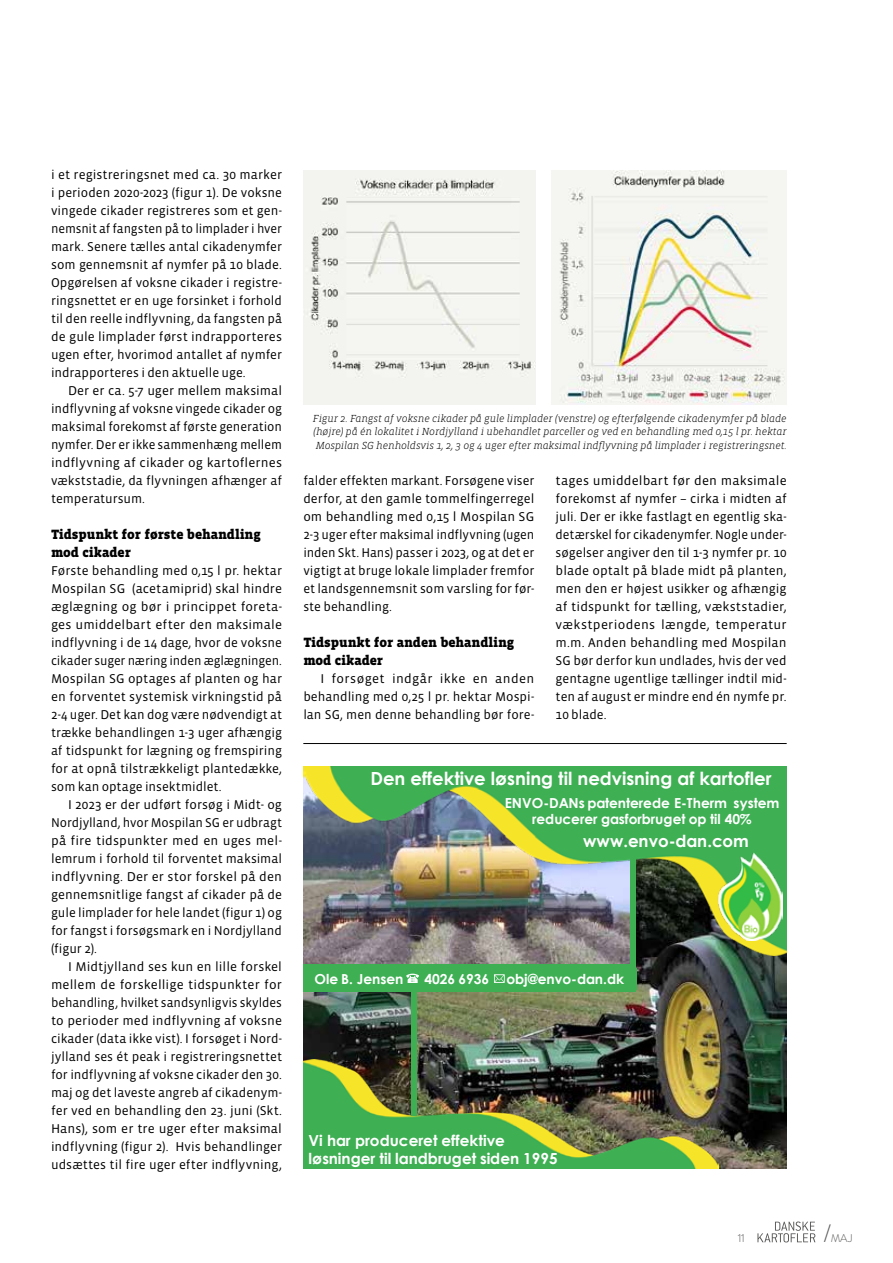
<style>
.page{position:relative;width:893px;height:1263px;background:#fff}
.page>*{position:absolute;margin:0;border:0;box-sizing:border-box;transform-origin:0 0}
.t1{font:300 25.2px "Brandon Grotesque";color:#575756}
.t2{font:700 18.15px "Century Gothic";color:#fff}
.t3{font:700 16.65px "Century Gothic";letter-spacing:-.01em;color:#fff}
.t4{font:700 15.3px "Century Gothic";color:#fff}
.t5{font:700 15.15px "Century Gothic";color:#fff}
.t6{font:700 13.8px/16.4px "Century Gothic";letter-spacing:-.005em;color:#fff;text-align:center}
.t7{font:900 13.8px/18px "Vista Slab OTCE";color:#000}
.t8{font:13.05px/18px "Vista Sans OTCE";color:#000;text-align:justify}
.t9{font:300 11.55px "Brandon Grotesque";color:#575756}
.t10{font:300 11.25px "Brandon Grotesque";color:#575756}
.t11{font:italic 300 10.5px/13.5px "Vista Slab OTCE";letter-spacing:-.01em;color:#000;text-align:justify}
</style>
<div class="page">
<hr style="left:303px;top:743px;width:484px;height:1px;background:#000">
<img style="left:303px;top:170px;width:232px;height:234px">
<img style="left:551px;top:170px;width:236px;height:235px">
<svg style="left:757px;top:1221px;width:58px;height:21px"></svg>
<img style="left:303px;top:992px;width:109px;height:67px">
<img style="left:417px;top:955px;width:369px;height:214px">
<img style="left:303px;top:955px;width:327px;height:10px">
<img style="left:303px;top:1059px;width:415px;height:110px">
<img style="left:303px;top:767px;width:483px;height:188px">
<div style="left:303px;top:965px;width:115px;height:27px;background:#3eaf53"></div>
<div style="left:413px;top:965px;width:87px;height:27px;background:#3eaf53"></div>
<svg style="left:406px;top:974px;width:13px;height:9px"></svg>
<div style="left:495px;top:965px;width:140px;height:27px;background:#3eaf53"></div>
<svg style="left:494px;top:974px;width:11px;height:9px"></svg>
<img style="left:714px;top:853px;width:69px;height:87px">
<div style="left:412px;top:989px;width:5px;height:127px;background:#3eaf53"></div>
<div style="left:630px;top:857px;width:6px;height:126px;background:#3eaf53"></div>
<p class="t8" style="left:51px;top:166px;width:233px">i et registreringsnet med ca. 30 marker i perioden 2020-2023 (figur 1). De voksne vingede cikader registreres som et gen&shy;nemsnit af fangsten på to limplader i hver mark. Senere tælles antal cikadenymfer som gennemsnit af nymfer på 10 blade.<br>Opgørelsen af voksne cikader i registre&shy;ringsnettet er en uge forsinket i forhold til den reelle indflyvning, da fangsten på de gule limplader først indrapporteres ugen efter, hvorimod antallet af nymfer indrapporteres i den aktuelle uge.</p>
<p class="t8" style="left:51px;top:382px;width:233px;text-indent:17px">Der er ca. 5-7 uger mellem maksimal indflyvning af voksne vingede cikader og maksimal forekomst af første generation nymfer. Der er ikke sammenhæng mellem indflyvning af cikader og kartoflernes vækststadie, da flyvningen afhænger af temperatursum.</p>
<p class="t7" style="left:51px;top:526px;width:211px">Tidspunkt for første behandling mod cikader</p>
<p class="t8" style="left:51px;top:562px;width:233px">Første behandling med 0,15 l pr. hektar Mospilan SG (acetamiprid) skal hindre æglægning og bør i princippet foreta&shy;ges umiddelbart efter den maksimale indflyvning i de 14 dage, hvor de voksne cikader suger næring inden æglægningen.<br>Mospilan SG optages af planten og har en forventet systemisk virkningstid på 2-4 uger. Det kan dog være nødvendigt at trække behandlingen 1-3 uger afhængig af tidspunkt for lægning og fremspiring for at opnå tilstrækkeligt plantedække, som kan optage insektmidlet.</p>
<p class="t8" style="left:51px;top:796px;width:233px;text-indent:17px">I 2023 er der udført forsøg i Midt- og Nordjylland, hvor Mospilan SG er udbragt på fire tidspunkter med en uges mel&shy;lemrum i forhold til forventet maksimal indflyvning. Der er stor forskel på den gennemsnitlige fangst af cikader på de gule limplader for hele landet (figur 1) og for fangst i forsøgsmark en i Nordjylland (figur 2).</p>
<p class="t8" style="left:51px;top:958px;width:233px;text-indent:17px">I Midtjylland ses kun en lille forskel mellem de forskellige tidspunkter for behandling, hvilket sandsynligvis skyldes to perioder med indflyvning af voksne cikader (data ikke vist). I forsøget i Nord&shy;jylland ses ét peak i registreringsnettet for indflyvning af voksne cikader den 30. maj og det laveste angreb af cikadenym&shy;fer ved en behandling den 23. juni (Skt.<br>Hans), som er tre uger efter maksimal indflyvning (figur 2). Hvis behandlinger udsættes til fire uger efter indflyvning,</p>
<p class="t11" style="left:313px;top:411px;width:475px">Figur 2. Fangst af voksne cikader på gule limplader (venstre) og efterfølgende cikadenymfer på blade (højre) på én lokalitet i Nordjylland i ubehandlet parceller og ved en behandling med 0,15 l pr. hektar Mospilan SG henholdsvis 1, 2, 3 og 4 uger efter maksimal indflyvning på limplader i registreringsnet.</p>
<p class="t8" style="left:303px;top:472px;width:233px">falder effekten markant. Forsøgene viser derfor, at den gamle tommelfingerregel om behandling med 0,15 l Mospilan SG 2-3 uger efter maksimal indflyvning (ugen inden Skt. Hans) passer i 2023, og at det er vigtigt at bruge lokale limplader fremfor et landsgennemsnit som varsling for før&shy;ste behandling.</p>
<p class="t7" style="left:303px;top:634px;width:212px">Tidspunkt for anden behandling mod cikader</p>
<p class="t8" style="left:303px;top:670px;width:233px;text-indent:17px">I forsøget indgår ikke en anden behandling med 0,25 l pr. hektar Mospi&shy;lan SG, men denne behandling bør fore-</p>
<p class="t8" style="left:556px;top:472px;width:233px">tages umiddelbart før den maksimale forekomst af nymfer – cirka i midten af juli. Der er ikke fastlagt en egentlig ska&shy;detærskel for cikadenymfer. Nogle under&shy;søgelser angiver den til 1-3 nymfer pr. 10 blade optalt på blade midt på planten, men den er højest usikker og afhængig af tidspunkt for tælling, vækststadier, vækstperiodens længde, temperatur m.m. Anden behandling med Mospilan SG bør derfor kun undlades, hvis der ved gentagne ugentlige tællinger indtil mid&shy;ten af august er mindre end én nymfe pr.<br>10 blade.</p>
<h2 class="t2" style="left:370px;top:765px;width:403px">Den effektive løsning til nedvisning af kartofler</h2>
<p class="t6" style="left:505px;top:794px;width:276px">ENVO-DANs patenterede E-Therm system reducerer gasforbruget op til 40%</p>
<p class="t3" style="left:583px;top:828px;width:167px">www.envo-dan.com</p>
<p class="t6" style="left:314px;top:970px;width:90px">Ole B. Jensen</p>
<p class="t6" style="left:425px;top:970px;width:66px">4026 6936</p>
<p class="t6" style="left:506px;top:970px;width:119px">obj@envo-dan.dk</p>
<p class="t5" style="left:309px;top:1129px;width:198px">Vi har produceret effektive</p>
<p class="t4" style="left:309px;top:1147px;width:251px">løsninger til landbruget siden 1995</p>
<p class="t9" style="left:738px;top:1230px;width:9px">11</p>
<h1 class="t1" style="left:823px;top:1216px;width:10px">/</h1>
<p class="t10" style="left:831px;top:1230px;width:23px">MAJ</p>
</div>
